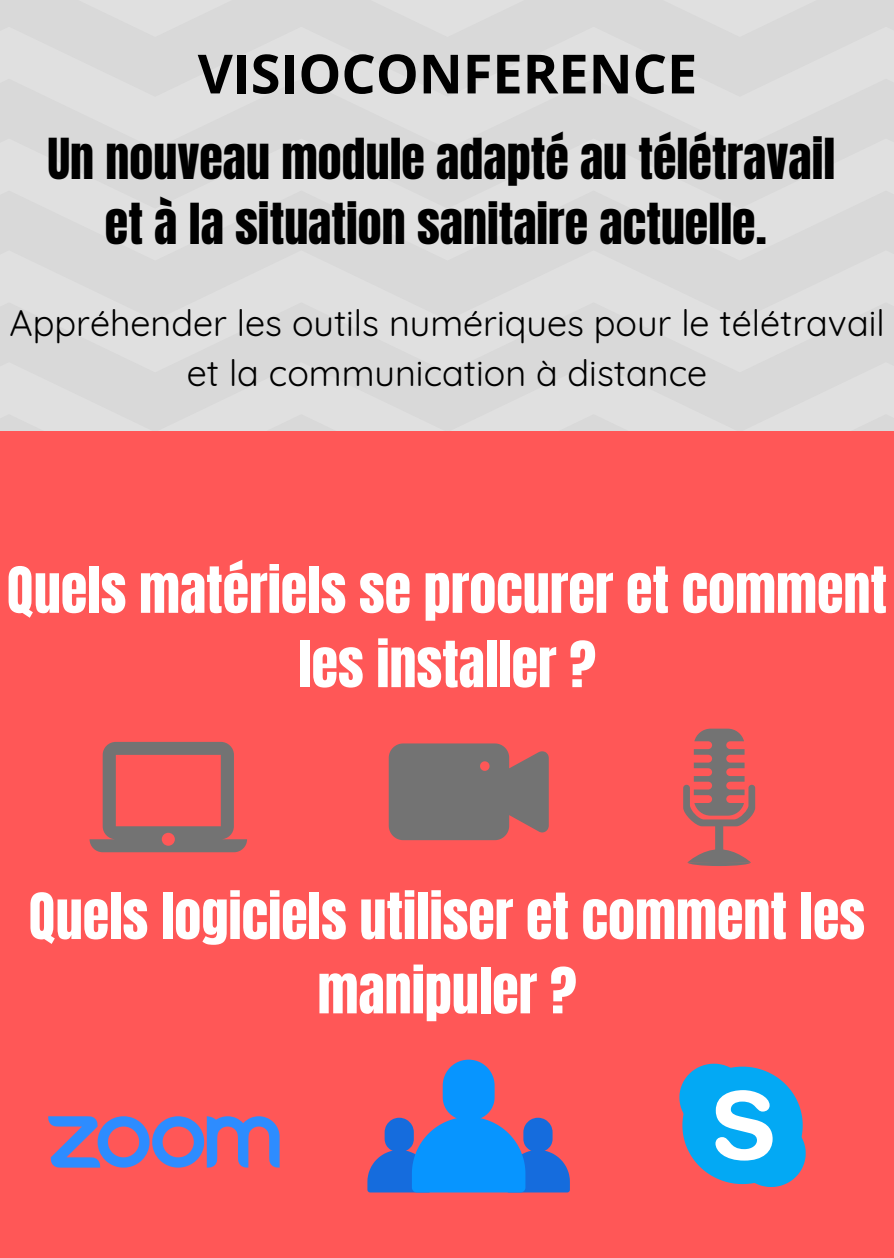
<style>
.page{position:relative;width:894px;height:1258px;background:#fff}
.page>*{position:absolute;margin:0;border:0;box-sizing:border-box;transform-origin:0 0}
.t1{font:54px/74.4px "Anton";color:#fff;text-align:center}
.t2{font:700 54px "Open Sans";color:#000}
.t3{font:48px "Anton";color:#000}
.t4{font:36px/49.5px "Quicksand";color:#000;text-align:center}
</style>
<div class="page">
<div style="left:0;top:0;width:893px;height:432px;background:#d9d9d9"></div>
<div style="left:0;top:432px;width:893px;height:826px;background:#ff5757"></div>
<svg style="left:48px;top:1116px;width:231px;height:51px"></svg>
<svg style="left:367px;top:1059px;width:202px;height:133px"></svg>
<svg style="left:89px;top:742px;width:158px;height:110px"></svg>
<svg style="left:388px;top:743px;width:160px;height:97px;background:#807070"></svg>
<svg style="left:683px;top:729px;width:72px;height:97px"></svg>
<div style="left:715px;top:821px;width:8px;height:39px;background:#737373;border-radius:4px"></div>
<svg style="left:687px;top:849px;width:63px;height:17px"></svg>
<svg style="left:679px;top:1064px;width:126px;height:123px"></svg>
<p class="t2" style="left:198px;top:36px;width:501px">VISIOCONFERENCE</p>
<p class="t3" style="left:47px;top:125px;width:789px">Un nouveau module adapté au télétravail</p>
<p class="t3" style="left:105px;top:190px;width:663px">et à la situation sanitaire actuelle.</p>
<p class="t4" style="left:9px;top:298px;width:876px">Appréhender les outils numériques pour le télétravail et la communication à distance</p>
<p class="t1" style="left:7px;top:554px;width:881px">Quels matériels se procurer et comment les installer ?</p>
<p class="t1" style="left:29px;top:880px;width:837px">Quels logiciels utiliser et comment les manipuler ?</p>
</div>
